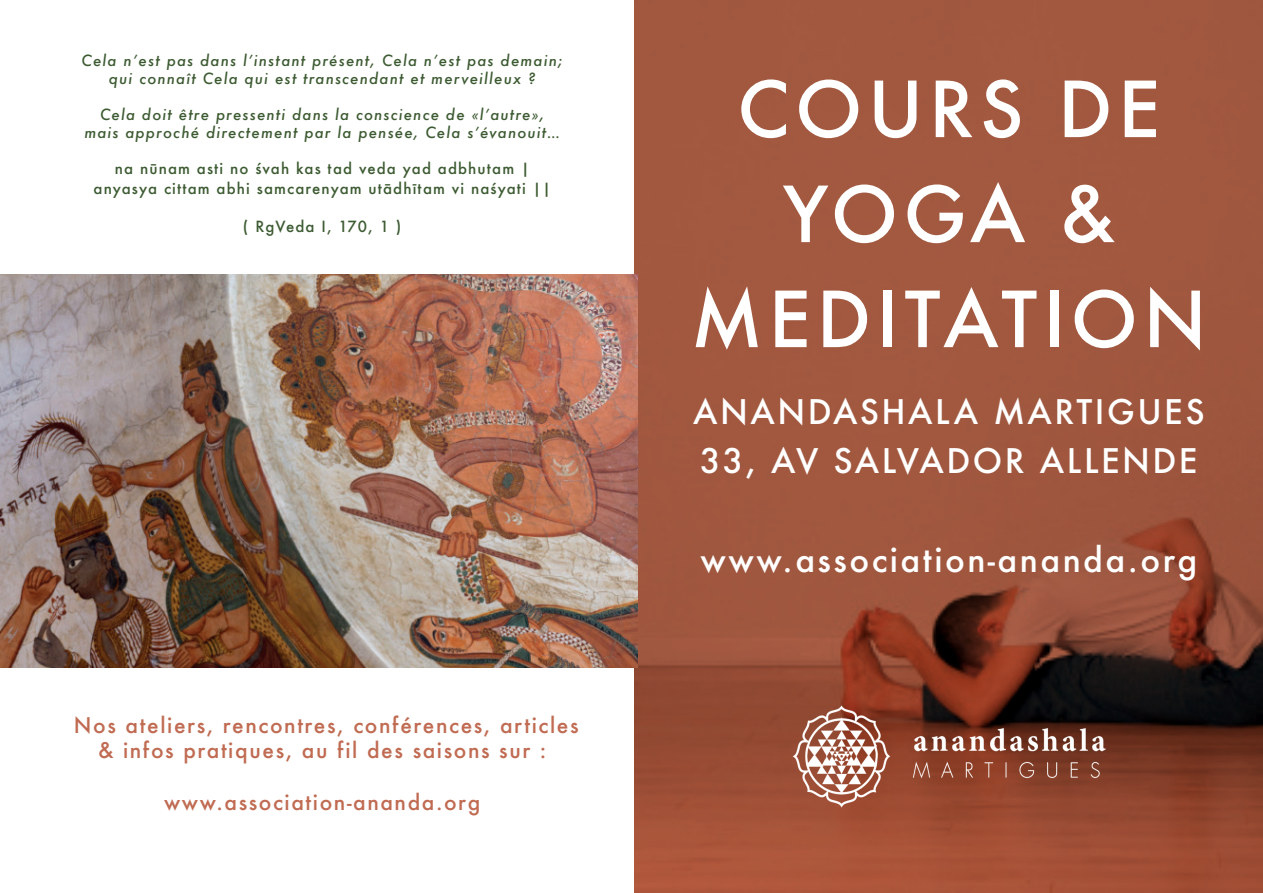
<style>
.page{position:relative;width:1263px;height:893px;background:#fff}
.page>*{position:absolute;margin:0;border:0;box-sizing:border-box;transform-origin:0 0}
.t1{font:500 75px/105px "Futura";letter-spacing:.075em;color:#fff;text-align:center}
.t2{font:500 33px/49.5px "Futura";letter-spacing:.075em;color:#fff}
.t3{font:500 21px/25.2px "Futura";letter-spacing:.075em;color:#c06b52;text-align:center}
.t4{font:italic 500 15px/18px "Futura";letter-spacing:.075em;color:#3d5b32;text-align:center}
.t5{font:500 15px/19.8px "Futura";letter-spacing:.075em;color:#3d5b32;text-align:center}
</style>
<div class="page">
<svg style="left:635px;top:0;width:628px;height:893px;background:#9a513a"></svg>
<img style="left:767px;top:699px;width:363px;height:111px">
<img style="left:0;top:274px;width:638px;height:394px">
<p class="t4" style="left:82px;top:52px;width:483px">Cela n’est pas dans l’instant présent, Cela n’est pas demain; qui connaît Cela qui est transcendant et merveilleux ?</p>
<p class="t4" style="left:84px;top:106px;width:477px">Cela doit être pressenti dans la conscience de «l’autre», mais approché directement par la pensée, Cela s’évanouit…</p>
<p class="t5" style="left:94px;top:159px;width:459px">na nūnam asti no śvah kas tad veda yad adbhutam | anyasya cittam abhi samcarenyam utādhītam vi naśyati ||</p>
<p class="t5" style="left:243px;top:216px;width:160px">( RgVeda I, 170, 1 )</p>
<h3 class="t3" style="left:74px;top:712px;width:506px">Nos ateliers, rencontres, conférences, articles &amp; infos pratiques, au fil des saisons sur :</h3>
<h3 class="t3" style="left:164px;top:790px;width:318px">www.association-ananda.org</h3>
<h1 class="t1" style="left:691px;top:56px;width:517px">COURS DE<br>YOGA &amp;<br>MEDITATION</h1>
<h2 class="t2" style="left:693px;top:386px;width:513px">ANANDASHALA MARTIGUES<br>33, AV SALVADOR ALLENDE</h2>
<h2 class="t2" style="left:700px;top:535px;width:498px">www.association-ananda.org</h2>
</div>
